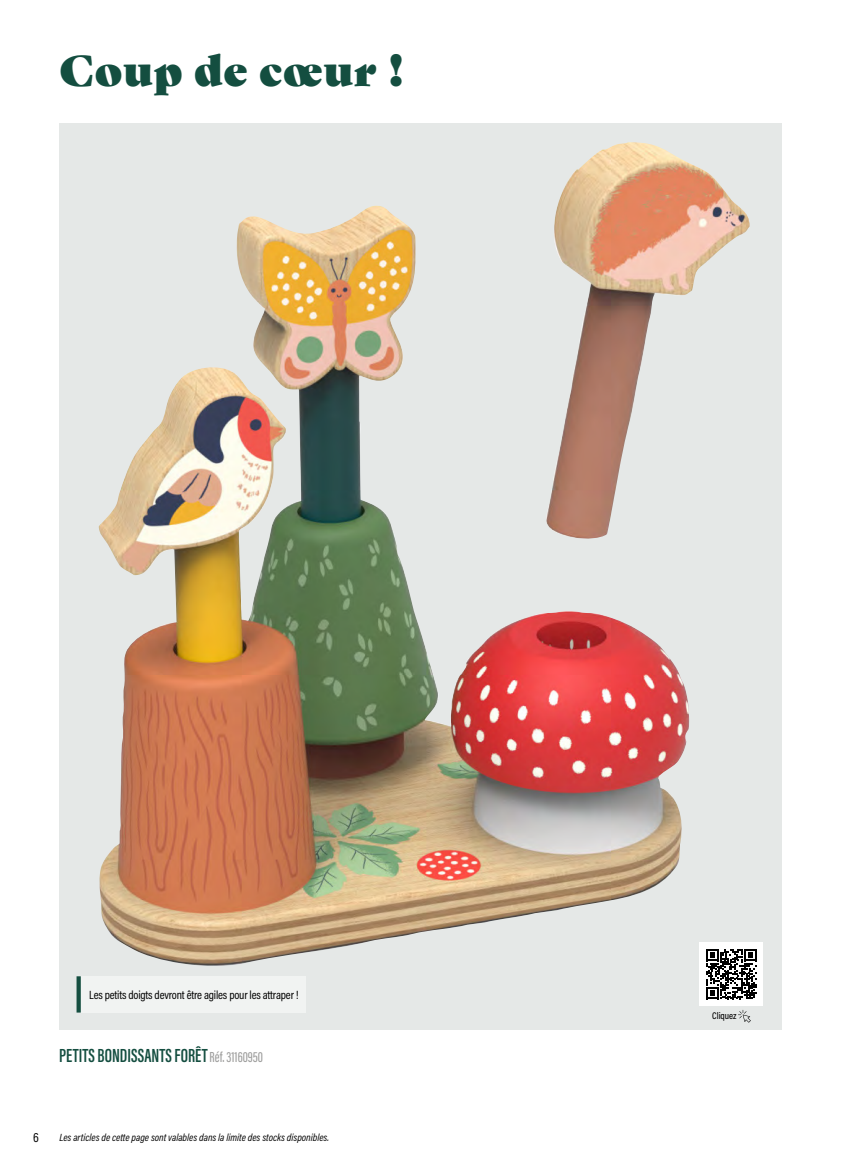
<style>
.page{position:relative;width:842px;height:1170px;background:#fff}
.page>*{position:absolute;margin:0;border:0;box-sizing:border-box;transform-origin:0 0}
._02-TITRE{font:42.15px "Gastromond";letter-spacing:.02em;color:#144e40}
._04-INTITULE_PRODUIT{font:600 19.5px "Acumin Pro Extra Cond";letter-spacing:.005em;color:#144e40}
.t1{font:13.5px "Acumin Pro Cond";color:#000}
.DESCRIPTIF_Produit{font:12px "Acumin Pro Cond";letter-spacing:-.015em;color:#000}
.t2{font:italic 10.5px "Acumin Pro Cond";color:#000}
._01-SUR_TITRE{font:500 9.75px "Acumin Pro Cond";color:#000}
.s1{font-weight:500;font-size:15px;color:#9d9d9c}
</style>
<div class="page">
<div style="left:60px;top:123px;width:722px;height:906px;background:#e5e8e7"></div>
<img style="left:98px;top:142px;width:652px;height:824px">
<div style="left:699px;top:942px;width:64px;height:64px;background:#fff"></div>
<svg style="left:706px;top:949px;width:50px;height:50px"></svg>
<svg style="left:738px;top:1010px;width:13px;height:12px"></svg>
<div style="left:81px;top:976px;width:225px;height:36px;background:#f1f3f2"></div>
<svg style="left:77px;top:976px;width:4px;height:36px"></svg>
<p class="_02-TITRE" style="left:60px;top:38px;width:347px">Coup de cœur !</p>
<p class="DESCRIPTIF_Produit" style="left:89px;top:986px;width:211px">Les petits doigts devront être agiles pour les attraper !</p>
<p class="_04-INTITULE_PRODUIT" style="left:59px;top:1043px;width:205px">PETITS BONDISSANTS FORÊT <span class="s1">Réf. 31160950</span></p>
<p class="t1" style="left:33px;top:1128px;width:7px">6</p>
<p class="t2" style="left:60px;top:1130px;width:271px">Les articles de cette page sont valables dans la limite des stocks disponibles.</p>
<p class="_01-SUR_TITRE" style="left:712px;top:1008px;width:26px">Cliquez</p>
</div>
